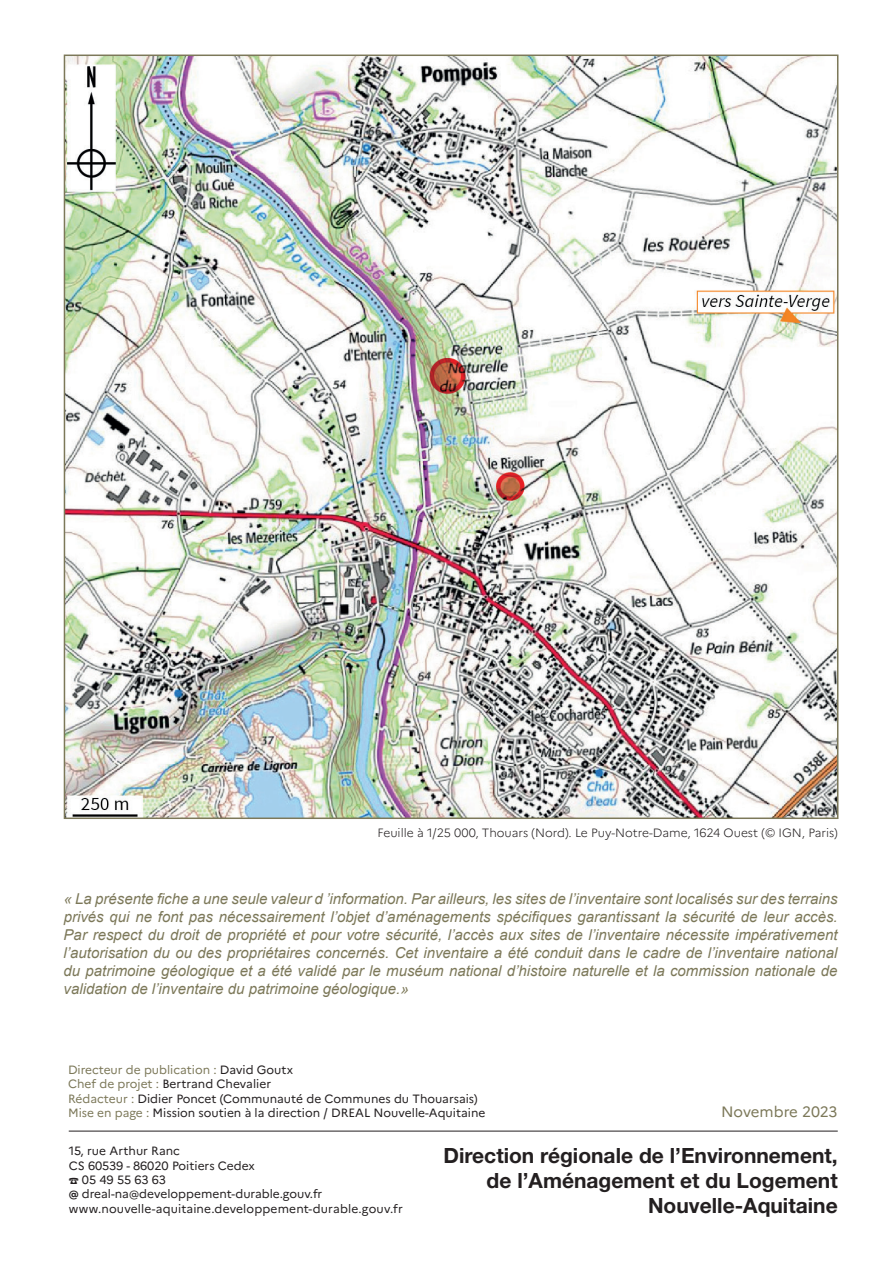
<style>
.page{position:relative;width:893px;height:1263px;background:#fff}
.page>*{position:absolute;margin:0;border:0;box-sizing:border-box;transform-origin:0 0}
.t1{font:700 21px/25.2px "Helvetica Neue LT Std";color:#231f20;text-align:right}
.t2{font:italic 15px/18px "Arial";color:#7c7859;text-align:justify}
.t3{font:15px "Marianne";letter-spacing:-.005em;color:#7c7859}
.t4{font:12px/14.4px "Marianne";color:#231f20}
.t5{font:300 12px "Marianne";color:#231f20}
.s1{color:#7c7859}
.s2{font-weight:700}
</style>
<div class="page">
<hr style="left:69px;top:1131px;width:769px;height:1px;background:#231f20">
<img style="left:67px;top:58px;width:768px;height:758px">
<p class="t5" style="left:378px;top:823px;width:462px">Feuille à 1/25 000, Thouars (Nord). Le Puy-Notre-Dame, 1624 Ouest (© IGN, Paris)</p>
<p class="t2" style="left:64px;top:890px;width:776px">« La présente fiche a une seule valeur d ’information. Par ailleurs, les sites de l’inventaire sont localisés sur des terrains privés qui ne font pas nécessairement l’objet d’aménagements spécifiques garantissant la sécurité de leur accès.<br>Par respect du droit de propriété et pour votre sécurité, l’accès aux sites de l’inventaire nécessite impérativement l’autorisation du ou des propriétaires concernés. Cet inventaire a été conduit dans le cadre de l’inventaire national du patrimoine géologique et a été validé par le muséum national d’histoire naturelle et la commission nationale de validation de l’inventaire du patrimoine géologique.»</p>
<p class="t4" style="left:68px;top:1061px;width:419px"><span class="s1">Directeur de publication :</span> David Goutx<br><span class="s1">Chef de projet :</span> Bertrand Chevalier<br><span class="s1">Rédacteur :</span> Didier Poncet (Communauté de Communes du Thouarsais)<br><span class="s1">Mise en page :</span> Mission soutien à la direction / DREAL Nouvelle-Aquitaine</p>
<p class="t3" style="left:721px;top:1100px;width:118px">Novembre 2023</p>
<p class="t4" style="left:69px;top:1143px;width:113px">15, rue Arthur Ranc</p>
<p class="t4" style="left:69px;top:1157px;width:188px">CS 60539 - 86020 Poitiers Cedex</p>
<p class="t4" style="left:82px;top:1172px;width:86px">05 49 55 63 63</p>
<p class="t4" style="left:69px;top:1186px;width:255px"><span class="s2">@</span> dreal-na@developpement-durable.gouv.fr</p>
<p class="t4" style="left:69px;top:1200px;width:336px">www.nouvelle-aquitaine.developpement-durable.gouv.fr</p>
<h1 class="t1" style="left:443px;top:1142px;width:396px">Direction régionale de l’Environnement, de l’Aménagement et du Logement<br>Nouvelle-Aquitaine</h1>
</div>
